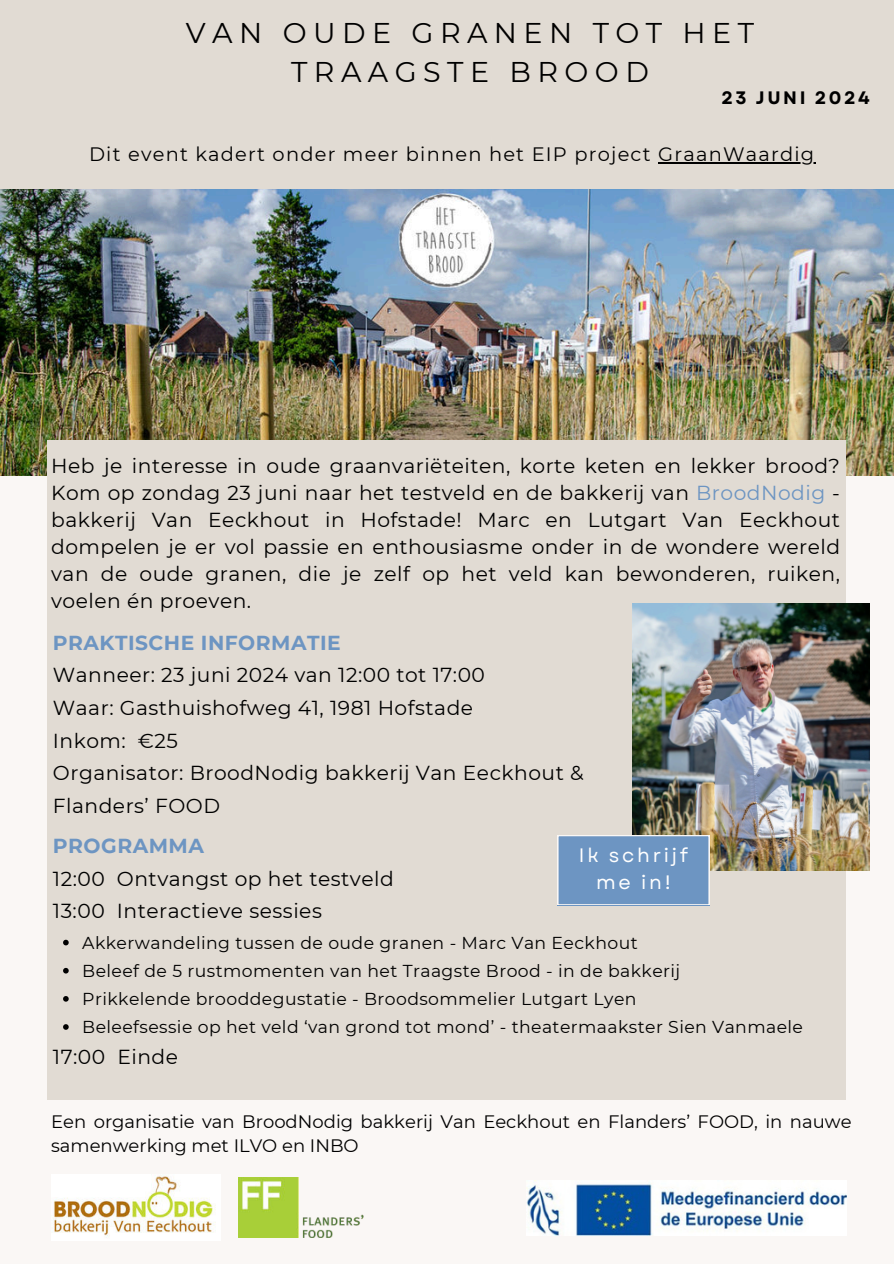
<style>
.page{position:relative;width:894px;height:1264px;background:#fff}
.page>*{position:absolute;margin:0;border:0;box-sizing:border-box;transform-origin:0 0}
.t1{font:28.5px/39.3px "Montserrat";letter-spacing:.225em;color:#000;text-align:center}
.t2{font:20.25px/27px "Montserrat";letter-spacing:.025em;color:#000}
.t3{font:700 20.25px "Montserrat";letter-spacing:.025em;color:#6d95c2}
.t4{font:19.35px "Montserrat";letter-spacing:.06em;color:#000}
.t5{font:19.35px/27px "Garet";letter-spacing:.14em;color:#fff;text-align:center}
.t6{font:18px/24.8px "Montserrat";color:#000}
.t7{font:700 18px "Garet";letter-spacing:.14em;color:#000}
.t8{font:17.25px/28.2px "Montserrat";letter-spacing:.025em;color:#000}
.s1{color:#6d95c2}
</style>
<div class="page">
<div style="left:0;top:0;width:893px;height:1263px;background:#faf7f5"></div>
<div style="left:0;top:0;width:893px;height:127px;background:#e1dbd3"></div>
<img style="left:526px;top:1180px;width:320px;height:55px">
<img style="left:0;top:189px;width:892px;height:287px">
<div style="left:0;top:123px;width:893px;height:66px;background:#e1dbd3"></div>
<hr style="left:658px;top:162px;width:157px;height:1px;background:#000">
<div style="left:47px;top:440px;width:799px;height:660px;background:#e1dbd3"></div>
<svg style="left:63px;top:939px;width:6px;height:6px"></svg>
<svg style="left:63px;top:967px;width:6px;height:6px"></svg>
<svg style="left:63px;top:996px;width:6px;height:5px"></svg>
<svg style="left:63px;top:1024px;width:6px;height:5px"></svg>
<img style="left:632px;top:604px;width:237px;height:266px">
<img style="left:238px;top:1177px;width:126px;height:60px">
<img style="left:54px;top:1176px;width:159px;height:60px">
<div style="left:557px;top:835px;width:152px;height:69px;background:#6d95c2"></div>
<h1 class="t1" style="left:186px;top:12px;width:569px">VAN OUDE GRANEN TOT HET<br>TRAAGSTE BROOD</h1>
<p class="t7" style="left:721px;top:87px;width:150px">23 JUNI 2024</p>
<p class="t4" style="left:89px;top:141px;width:726px">Dit event kadert onder meer binnen het EIP project GraanWaardig</p>
<p class="t2" style="left:51px;top:452px;width:790px;text-align:justify">Heb je interesse in oude graanvariëteiten, korte keten en lekker brood?<br>Kom op zondag 23 juni naar het testveld en de bakkerij van <span class="s1">BroodNodig</span> - bakkerij Van Eeckhout in Hofstade! Marc en Lutgart Van Eeckhout dompelen je er vol passie en enthousiasme onder in de wondere wereld van de oude granen, die je zelf op het veld kan bewonderen, ruiken, voelen én proeven.</p>
<p class="t3" style="left:53px;top:628px;width:289px">PRAKTISCHE INFORMATIE</p>
<p class="t2" style="left:53px;top:658px;width:532px;line-height:32.7px">Wanneer: 23 juni 2024 van 12:00 tot 17:00<br>Waar: Gasthuishofweg 41, 1981 Hofstade<br>Inkom: €25<br>Organisator: BroodNodig bakkerij Van Eeckhout &amp;<br>Flanders’ FOOD</p>
<p class="t3" style="left:53px;top:831px;width:152px">PROGRAMMA</p>
<p class="t2" style="left:53px;top:861px;width:342px;line-height:32.7px">12:00 Ontvangst op het testveld<br>13:00 Interactieve sessies</p>
<p class="t8" style="left:82px;top:927px;width:722px">Akkerwandeling tussen de oude granen - Marc Van Eeckhout<br>Beleef de 5 rustmomenten van het Traagste Brood - in de bakkerij<br>Prikkelende brooddegustatie - Broodsommelier Lutgart Lyen<br>Beleefsessie op het veld ‘van grond tot mond’ - theatermaakster Sien Vanmaele</p>
<p class="t2" style="left:53px;top:1042px;width:126px">17:00 Einde</p>
<p class="t5" style="left:578px;top:842px;width:111px">Ik schrijf me in!</p>
<p class="t6" style="left:51px;top:1108px;width:801px">Een organisatie van BroodNodig bakkerij Van Eeckhout en Flanders’ FOOD, in nauwe samenwerking met ILVO en INBO</p>
</div>
